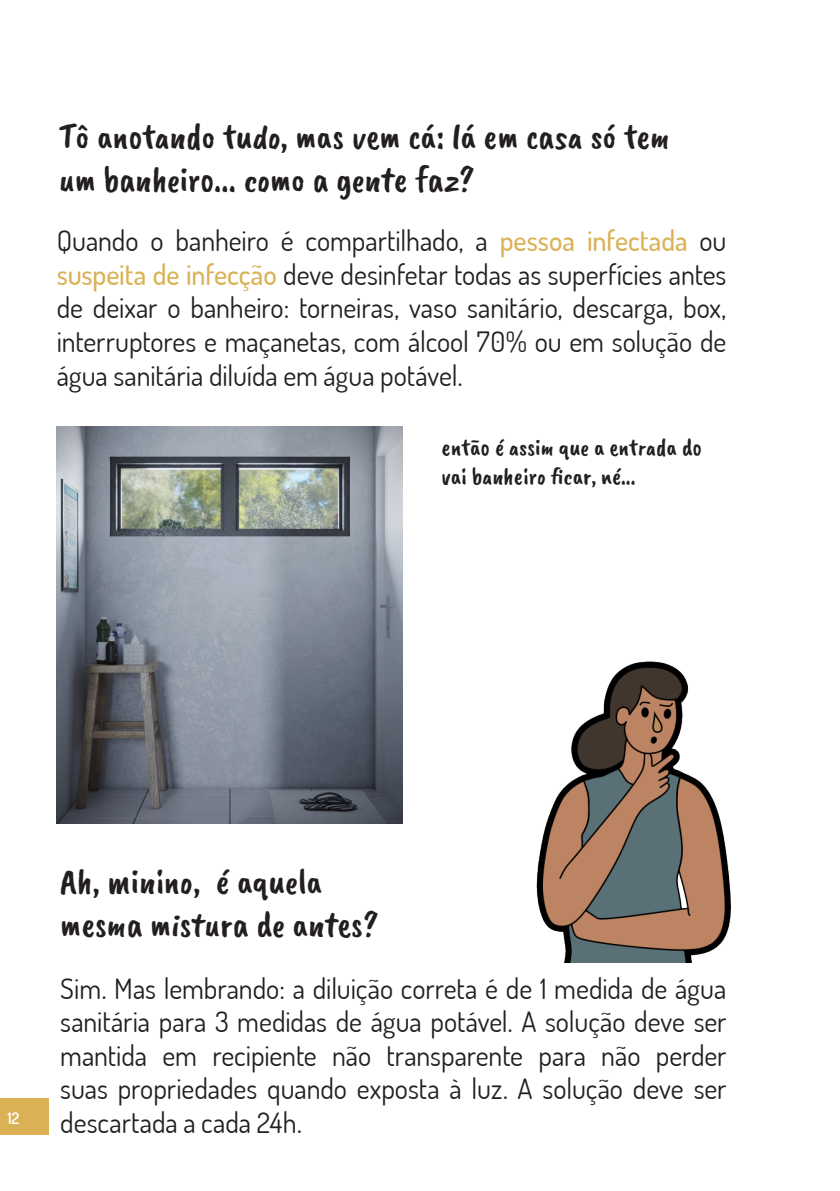
<style>
.page{position:relative;width:840px;height:1191px;background:#fff}
.page>*{position:absolute;margin:0;border:0;box-sizing:border-box;transform-origin:0 0}
.t1{font:36px/43.2px "Caveat Brush";color:#231f20}
.t2{font:28px/33.6px "Dosis";letter-spacing:-.005em;color:#231f20;text-align:justify}
.t3{font:24px/28.8px "Caveat Brush";color:#231f20}
.t4{font:600 16px "Dosis";color:#fff}
.s1{font-weight:500;color:#dab155}
</style>
<div class="page">
<div style="left:0;top:1098px;width:48px;height:36px;background:#dab155"></div>
<img style="left:536px;top:661px;width:195px;height:301px">
<img style="left:57px;top:426px;width:345px;height:397px">
<p class="t1" style="left:59px;top:115px;width:612px">Tô anotando tudo, mas vem cá: lá em casa só tem um banheiro... como a gente faz?</p>
<p class="t2" style="left:57px;top:223px;width:670px">Quando o banheiro é compartilhado, a <span class="s1">pessoa infectada</span> ou <span class="s1">suspeita de infecção</span> deve desinfetar todas as superfícies antes de deixar o banheiro: torneiras, vaso sanitário, descarga, box, interruptores e maçanetas, com álcool 70% ou em solução de água sanitária diluída em água potável.</p>
<p class="t3" style="left:441px;top:433px;width:262px">então é assim que a entrada do vai banheiro ficar, né...</p>
<p class="t4" style="left:7px;top:1106px;width:14px">12</p>
<p class="t1" style="left:60px;top:860px;width:319px">Ah, minino, é aquela mesma mistura de antes?</p>
<p class="t2" style="left:60px;top:970px;width:667px">Sim. Mas lembrando: a diluição correta é de 1 medida de água sanitária para 3 medidas de água potável. A solução deve ser mantida em recipiente não transparente para não perder suas propriedades quando exposta à luz. A solução deve ser descartada a cada 24h.</p>
</div>
